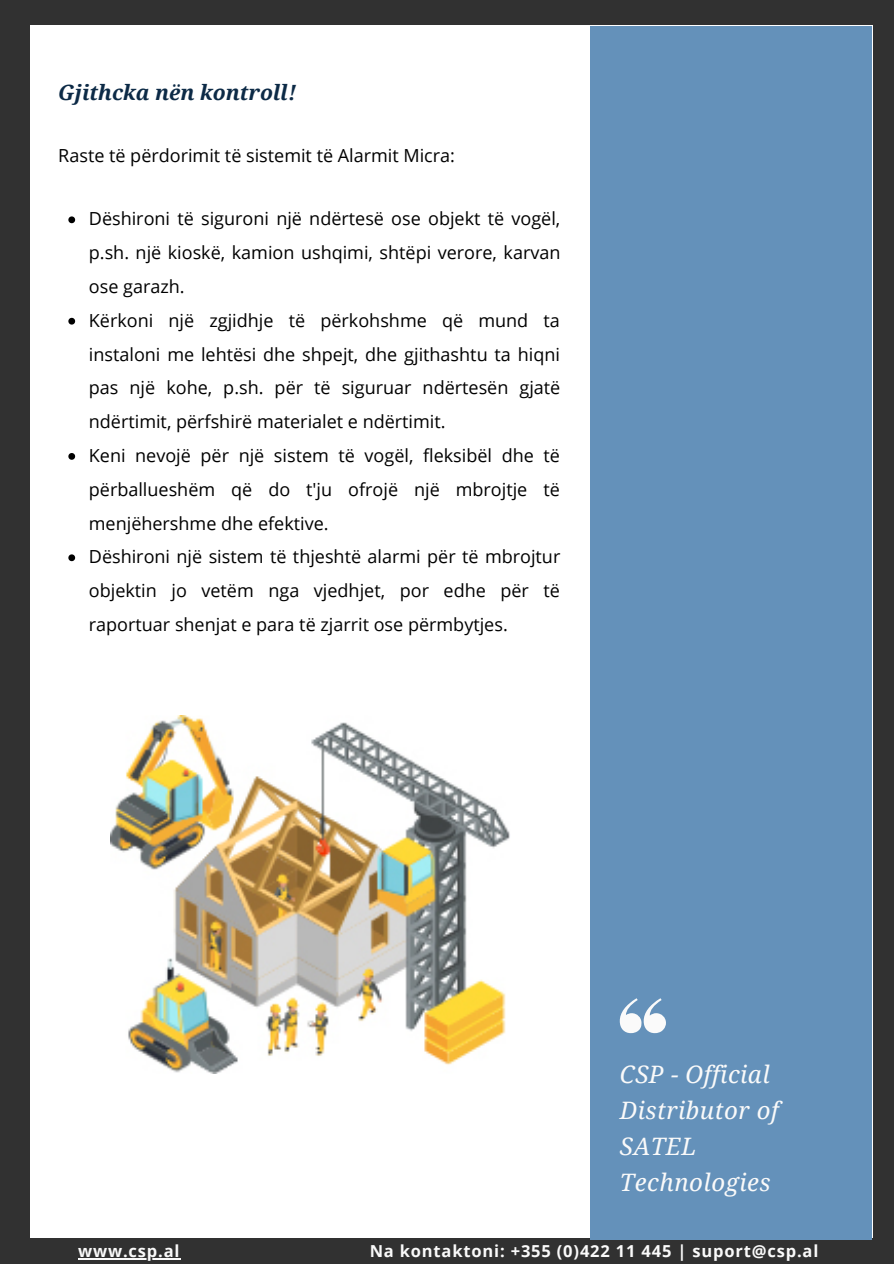
<style>
.page{position:relative;width:894px;height:1264px;background:#fff}
.page>*{position:absolute;margin:0;border:0;box-sizing:border-box;transform-origin:0 0}
.t1{font:italic 24px/36px "Droid Serif";letter-spacing:.02em;color:#fafafa}
.t2{font:italic 700 21px "Droid Serif";color:#0c2a46}
.t3{font:18px/33.8px "Open Sans";color:#000;text-align:justify}
.t4{font:700 16.5px "Open Sans";letter-spacing:.05em;color:#fafafa}
</style>
<div class="page">
<div style="left:0;top:0;width:893px;height:1263px;background:#313131"></div>
<div style="left:31px;top:26px;width:841px;height:1211px;background:#fff"></div>
<div style="left:590px;top:26px;width:281px;height:1213px;background:#6491ba"></div>
<svg style="left:619px;top:998px;width:46px;height:35px"></svg>
<svg style="left:68px;top:216px;width:7px;height:7px"></svg>
<svg style="left:68px;top:318px;width:7px;height:6px"></svg>
<svg style="left:68px;top:453px;width:7px;height:7px"></svg>
<svg style="left:68px;top:554px;width:7px;height:7px"></svg>
<hr style="left:78px;top:1258px;width:102px;height:1px;background:#fafafa">
<img style="left:110px;top:715px;width:400px;height:358px">
<p class="t2" style="left:58px;top:81px;width:239px">Gjithcka nën kontroll!</p>
<p class="t3" style="left:58px;top:138px;width:398px">Raste të përdorimit të sistemit të Alarmit Micra:</p>
<p class="t3" style="left:89px;top:201px;width:473px">Dëshironi të siguroni një ndërtesë ose objekt të vogël, p.sh. një kioskë, kamion ushqimi, shtëpi verore, karvan ose garazh.</p>
<p class="t3" style="left:89px;top:303px;width:473px">Kërkoni një zgjidhje të përkohshme që mund ta instaloni me lehtësi dhe shpejt, dhe gjithashtu ta hiqni pas një kohe, p.sh. për të siguruar ndërtesën gjatë ndërtimit, përfshirë materialet e ndërtimit.</p>
<p class="t3" style="left:89px;top:438px;width:472px">Keni nevojë për një sistem të vogël, fleksibël dhe të përballueshëm që do t'ju ofrojë një mbrojtje të menjëhershme dhe efektive.</p>
<p class="t3" style="left:89px;top:539px;width:473px">Dëshironi një sistem të thjeshtë alarmi për të mbrojtur objektin jo vetëm nga vjedhjet, por edhe për të raportuar shenjat e para të zjarrit ose përmbytjes.</p>
<p class="t1" style="left:619px;top:1056px;width:160px">CSP - Official<br>Distributor of<br>SATEL<br>Technologies</p>
<p class="t4" style="left:78px;top:1239px;width:103px">www.csp.al</p>
<p class="t4" style="left:369px;top:1239px;width:450px">Na kontaktoni: +355 (0)422 11 445 | suport@csp.al</p>
</div>
